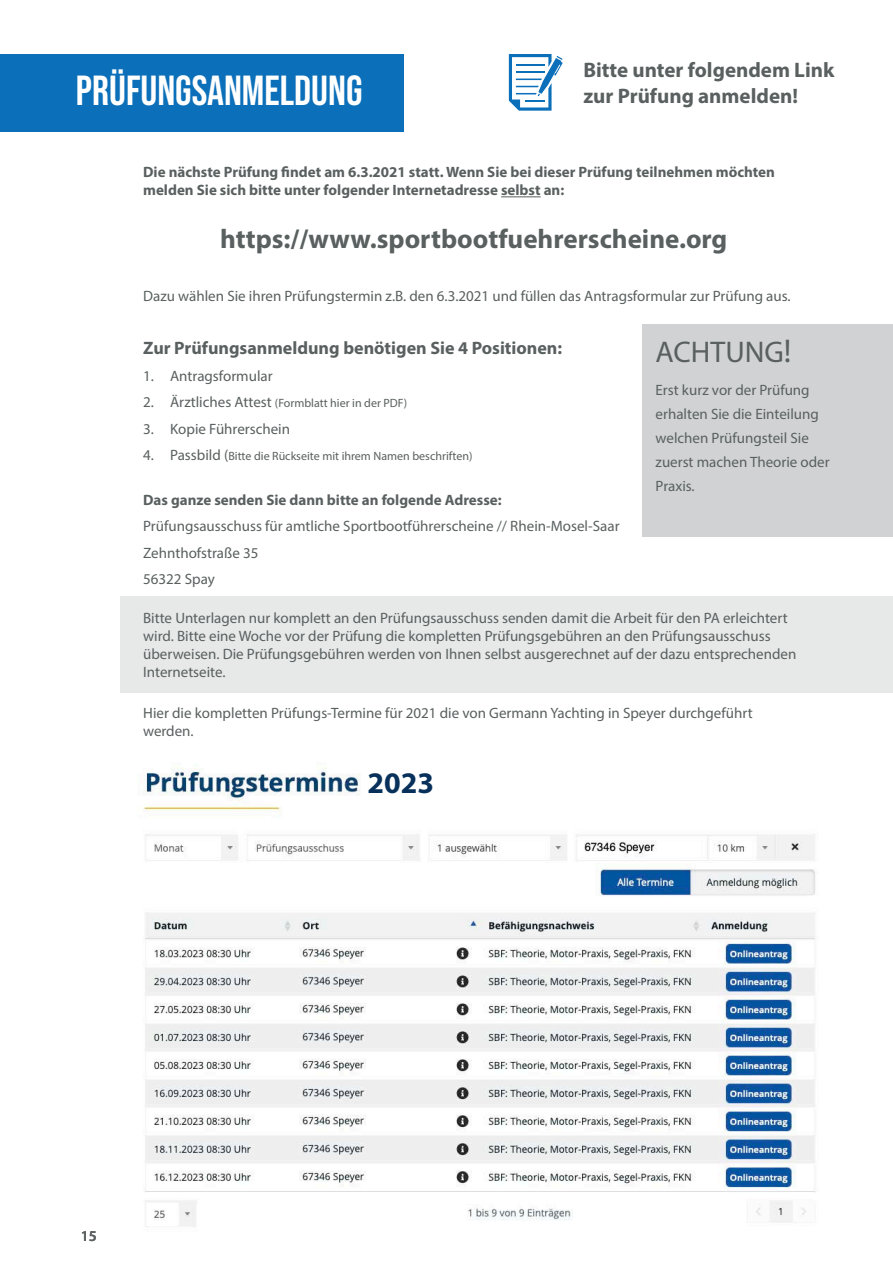
<style>
.page{position:relative;width:893px;height:1263px;background:#fff}
.page>*{position:absolute;margin:0;border:0;box-sizing:border-box;transform-origin:0 0}
.t1{font:42px "Bebas Neue";color:#fff}
.t2{font:30px "Myriad Pro";color:#59605f}
.t3{font:700 30px "Myriad Pro";color:#07315b}
.t4{font:700 27px "Myriad Pro";color:#59605f}
.t5{font:700 21px/25.5px "Myriad Pro";color:#59605f}
.t6{font:700 18px "Myriad Pro";color:#59605f}
.t7{font:15px/18px "Myriad Pro";color:#59605f}
.t8{font:700 15px/18px "Myriad Pro";color:#59605f}
.t9{font:600 15px "Myriad Pro";color:#59605f}
.t10{font:12px "Myriad Pro";color:#59605f}
.s1{font-size:15px}
.s2{font-size:33px}
</style>
<div class="page">
<svg style="left:508px;top:54px;width:55px;height:57px"></svg>
<div style="left:121px;top:596px;width:772px;height:97px;background:#e7e8e8"></div>
<div style="left:0;top:54px;width:404px;height:78px;background:#0b6fb9"></div>
<hr style="left:501px;top:196px;width:40px;height:1px;background:#59605f">
<div style="left:643px;top:324px;width:250px;height:213px;background:#d1d2d4"></div>
<img style="left:143px;top:767px;width:673px;height:460px">
<h1 class="t1" style="left:76px;top:70px;width:288px">PRÜFUNGSANMELDUNG</h1>
<h3 class="t5" style="left:583px;top:58px;width:253px">Bitte unter folgendem Link zur Prüfung anmelden!</h3>
<p class="t8" style="left:143px;top:164px;width:633px">Die nächste Prüfung findet am 6.3.2021 statt. Wenn Sie bei dieser Prüfung teilnehmen möchten melden Sie sich bitte unter folgender Internetadresse selbst an:</p>
<h3 class="t4" style="left:220px;top:225px;width:509px">https://www.sportbootfuehrerscheine.org</h3>
<p class="t7" style="left:143px;top:288px;width:649px">Dazu wählen Sie ihren Prüfungstermin z.B. den 6.3.2021 und füllen das Antragsformular zur Prüfung aus.</p>
<p class="t6" style="left:143px;top:339px;width:420px">Zur Prüfungsanmeldung benötigen Sie 4 Positionen:</p>
<p class="t7" style="left:143px;top:367px;width:131px">1. Antragsformular</p>
<p class="t10" style="left:143px;top:397px;width:265px"><span class="s1">2. Ärztliches Attest</span> (Formblatt hier in der PDF)</p>
<p class="t7" style="left:143px;top:420px;width:148px">3. Kopie Führerschein</p>
<p class="t10" style="left:143px;top:451px;width:331px"><span class="s1">4. Passbild (</span>Bitte die Rückseite mit ihrem Namen beschriften)</p>
<p class="t8" style="left:143px;top:491px;width:360px">Das ganze senden Sie dann bitte an folgende Adresse:</p>
<p class="t7" style="left:143px;top:514px;width:478px;line-height:26.5px">Prüfungsausschuss für amtliche Sportbootführerscheine // Rhein-Mosel-Saar<br>Zehnthofstraße 35<br>56322 Spay</p>
<p class="t7" style="left:143px;top:609px;width:655px">Bitte Unterlagen nur komplett an den Prüfungsausschuss senden damit die Arbeit für den PA erleichtert wird. Bitte eine Woche vor der Prüfung die kompletten Prüfungsgebühren an den Prüfungsausschuss überweisen. Die Prüfungsgebühren werden von Ihnen selbst ausgerechnet auf der dazu entsprechenden Internetseite.</p>
<p class="t7" style="left:143px;top:704px;width:611px">Hier die kompletten Prüfungs-Termine für 2021 die von Germann Yachting in Speyer durchgeführt werden.</p>
<h2 class="t2" style="left:656px;top:338px;width:137px">ACHTUNG<span class="s2">!</span></h2>
<p class="t7" style="left:656px;top:378px;width:176px;line-height:24px">Erst kurz vor der Prüfung erhalten Sie die Einteilung welchen Prüfungsteil Sie zuerst machen Theorie oder<br>Praxis.</p>
<p class="t9" style="left:81px;top:1230px;width:18px">15</p>
<h2 class="t3" style="left:367px;top:763px;width:68px">2023</h2>
</div>
